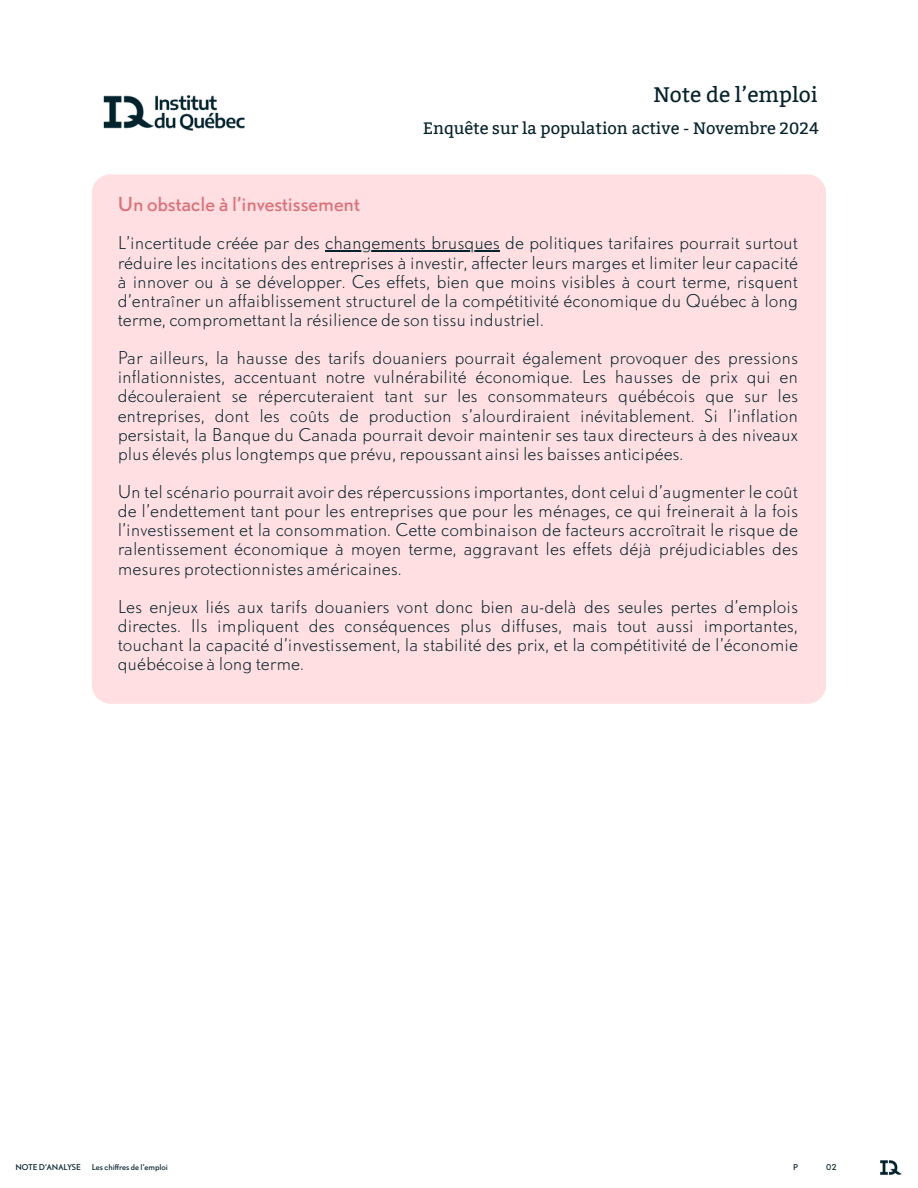
<style>
.page{position:relative;width:918px;height:1188px;background:#fff}
.page>*{position:absolute;margin:0;border:0;box-sizing:border-box;transform-origin:0 0}
.t1{font:21px "Bitter";color:#06232c}
.t2{font:18px "DTL Nobel T";color:#db727a}
.t3{font:300 16.5px/19.2px "DTL Nobel T";color:#06232c;text-align:justify}
.t4{font:16.5px "Bitter";color:#06232c}
.t5{font:7.5px "DTL Nobel T";color:#06232c}
</style>
<div class="page">
<img style="left:880px;top:1160px;width:22px;height:15px">
<div style="left:92px;top:174px;width:734px;height:530px;background:#ffdfe1"></div>
<img style="left:103px;top:95px;width:142px;height:36px">
<hr style="left:325px;top:251px;width:175px;height:1px;background:#06232c">
<p class="t1" style="left:653px;top:83px;width:166px">Note de l’emploi</p>
<p class="t4" style="left:423px;top:118px;width:398px">Enquête sur la population active - Novembre 2024</p>
<h1 class="t2" style="left:118px;top:192px;width:244px">Un obstacle à l’investissement</h1>
<h2 class="t3" style="left:118px;top:233px;width:682px">L’incertitude créée par des changements brusques de politiques tarifaires pourrait surtout</h2>
<h2 class="t3" style="left:118px;top:253px;width:682px">réduire les incitations des entreprises à investir, affecter leurs marges et limiter leur capacité à innover ou à se développer. Ces effets, bien que moins visibles à court terme, risquent d’entraîner un affaiblissement structurel de la compétitivité économique du Québec à long terme, compromettant la résilience de son tissu industriel.</h2>
<h2 class="t3" style="left:118px;top:348px;width:682px">Par ailleurs, la hausse des tarifs douaniers pourrait également provoquer des pressions</h2>
<h2 class="t3" style="left:118px;top:367px;width:682px">inflationnistes, accentuant notre vulnérabilité économique. Les hausses de prix qui en découleraient se répercuteraient tant sur les consommateurs québécois que sur les entreprises, dont les coûts de production s’alourdiraient inévitablement. Si l’inflation persistait, la Banque du Canada pourrait devoir maintenir ses taux directeurs à des niveaux plus élevés plus longtemps que prévu, repoussant ainsi les baisses anticipées.</h2>
<h2 class="t3" style="left:118px;top:482px;width:682px">Un tel scénario pourrait avoir des répercussions importantes, dont celui d’augmenter le coût</h2>
<h2 class="t3" style="left:118px;top:501px;width:682px">de l’endettement tant pour les entreprises que pour les ménages, ce qui freinerait à la fois l’investissement et la consommation. Cette combinaison de facteurs accroîtrait le risque de ralentissement économique à moyen terme, aggravant les effets déjà préjudiciables des mesures protectionnistes américaines.</h2>
<h2 class="t3" style="left:118px;top:597px;width:682px">Les enjeux liés aux tarifs douaniers vont donc bien au-delà des seules pertes d’emplois</h2>
<h2 class="t3" style="left:118px;top:616px;width:682px">directes. Ils impliquent des conséquences plus diffuses, mais tout aussi importantes, touchant la capacité d’investissement, la stabilité des prix, et la compétitivité de l’économie québécoise à long terme.</h2>
<h2 class="t5" style="left:15px;top:1162px;width:67px">NOTE D’ANALYSE</h2>
<h3 class="t5" style="left:92px;top:1162px;width:78px">Les chiffres de l’emploi</h3>
<p class="t5" style="left:793px;top:1162px;width:6px">P</p>
<p class="t5" style="left:826px;top:1162px;width:12px">02</p>
</div>
